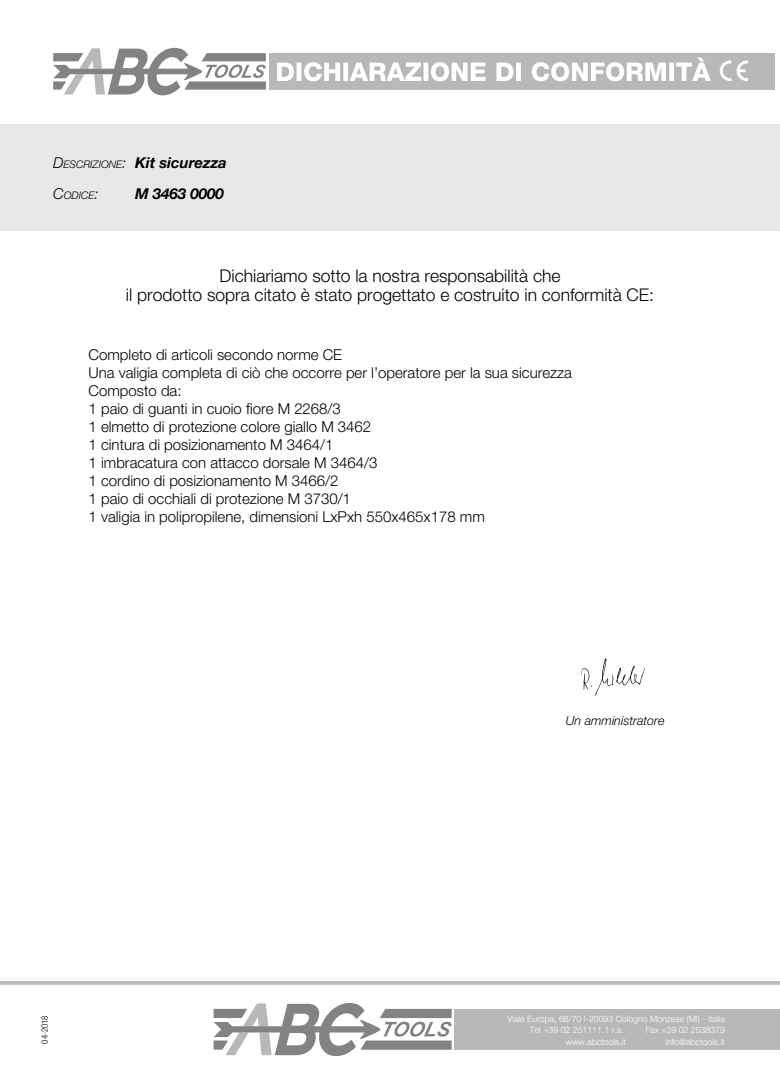
<style>
.page{position:relative;width:780px;height:1088px;background:#fff}
.page>*{position:absolute;margin:0;border:0;box-sizing:border-box;transform-origin:0 0}
.t1{font:300 17.5px "Helvetica Amos";color:#000}
.t2{font:300 15px "Helvetica Amos";color:#000}
.t3{font:italic 700 15px/31.2px "Helvetica Amos";color:#000}
.t4{font:italic 300 12.5px "Helvetica Amos";color:#000}
.t5{font:italic 300 10.5px "Helvetica Amos";color:#000}
.t6{font:300 8.75px/11.2px "Helvetica Amos";color:#fff}
.t7{font:300 8.75px "Helvetica Amos Cond";color:#000}
.s1{font-weight:300}
.s2{font-weight:300;font-size:10.5px}
.s3{font-size:15px}
</style>
<div class="page">
<svg style="left:53px;top:48px;width:213px;height:47px"></svg>
<div style="left:269px;top:53px;width:505px;height:36px;background:#b8b8b8"></div>
<svg style="left:213px;top:1003px;width:238px;height:53px"></svg>
<div style="left:454px;top:1009px;width:326px;height:40px;background:#b8b8b8"></div>
<div style="left:0;top:124px;width:780px;height:106px;background:#e8e8e8"></div>
<hr style="left:0;top:981px;width:780px;height:4px;background:#bbb">
<svg style="left:277px;top:58px;width:433px;height:23px"></svg>
<img style="left:581px;top:658px;width:64px;height:37px">
<p class="t3" style="left:53px;top:147px;width:175px"><span class="s1">D</span><span class="s2">ESCRIZIONE</span><span class="s1">:</span> Kit sicurezza</p>
<p class="t5" style="left:53px;top:189px;width:47px"><span class="s3">C</span>ODICE<span class="s3">:</span></p>
<p class="t3" style="left:135px;top:178px;width:90px">M 3463 0000</p>
<p class="t3" style="left:135px;top:147px;width:100px">X<br>X XXXX XXXX</p>
<p class="t1" style="left:219px;top:266px;width:342px">Dichiariamo sotto la nostra responsabilità che</p>
<p class="t1" style="left:126px;top:285px;width:529px">il prodotto sopra citato è stato progettato e costruito in conformità CE:</p>
<p class="t2" style="left:89px;top:346px;width:255px">Completo di articoli secondo norme CE</p>
<p class="t2" style="left:89px;top:364px;width:484px">Una valigia completa di ciò che occorre per l’operatore per la sua sicurezza</p>
<p class="t2" style="left:89px;top:382px;width:94px">Composto da:</p>
<p class="t2" style="left:89px;top:400px;width:254px">1 paio di guanti in cuoio fiore M 2268/3</p>
<p class="t2" style="left:89px;top:418px;width:284px">1 elmetto di protezione colore giallo M 3462</p>
<p class="t2" style="left:89px;top:436px;width:246px">1 cintura di posizionamento M 3464/1</p>
<p class="t2" style="left:89px;top:454px;width:290px">1 imbracatura con attacco dorsale M 3464/3</p>
<p class="t2" style="left:89px;top:472px;width:251px">1 cordino di posizionamento M 3466/2</p>
<p class="t2" style="left:89px;top:490px;width:264px">1 paio di occhiali di protezione M 3730/1</p>
<p class="t2" style="left:89px;top:508px;width:398px">1 valigia in polipropilene, dimensioni LxPxh 550x465x178 mm</p>
<p class="t7" style="left:40px;top:1044px;width:30px;rotate:-90deg">04-2018</p>
<p class="t4" style="left:565px;top:713px;width:100px">Un amministratore</p>
<p class="t6" style="left:530px;top:1013px;width:196px;text-indent:-23px">Viale Europa, 68/70 I-20093 Cologno Monzese (MI) - Italia<br>Tel +39 02 251111.1 r.a.</p>
<p class="t6" style="left:645px;top:1025px;width:81px">Fax +39 02 2538379</p>
<p class="t6" style="left:565px;top:1036px;width:62px">www.abctools.it</p>
<p class="t6" style="left:665px;top:1036px;width:61px">info@abctools.it</p>
</div>
